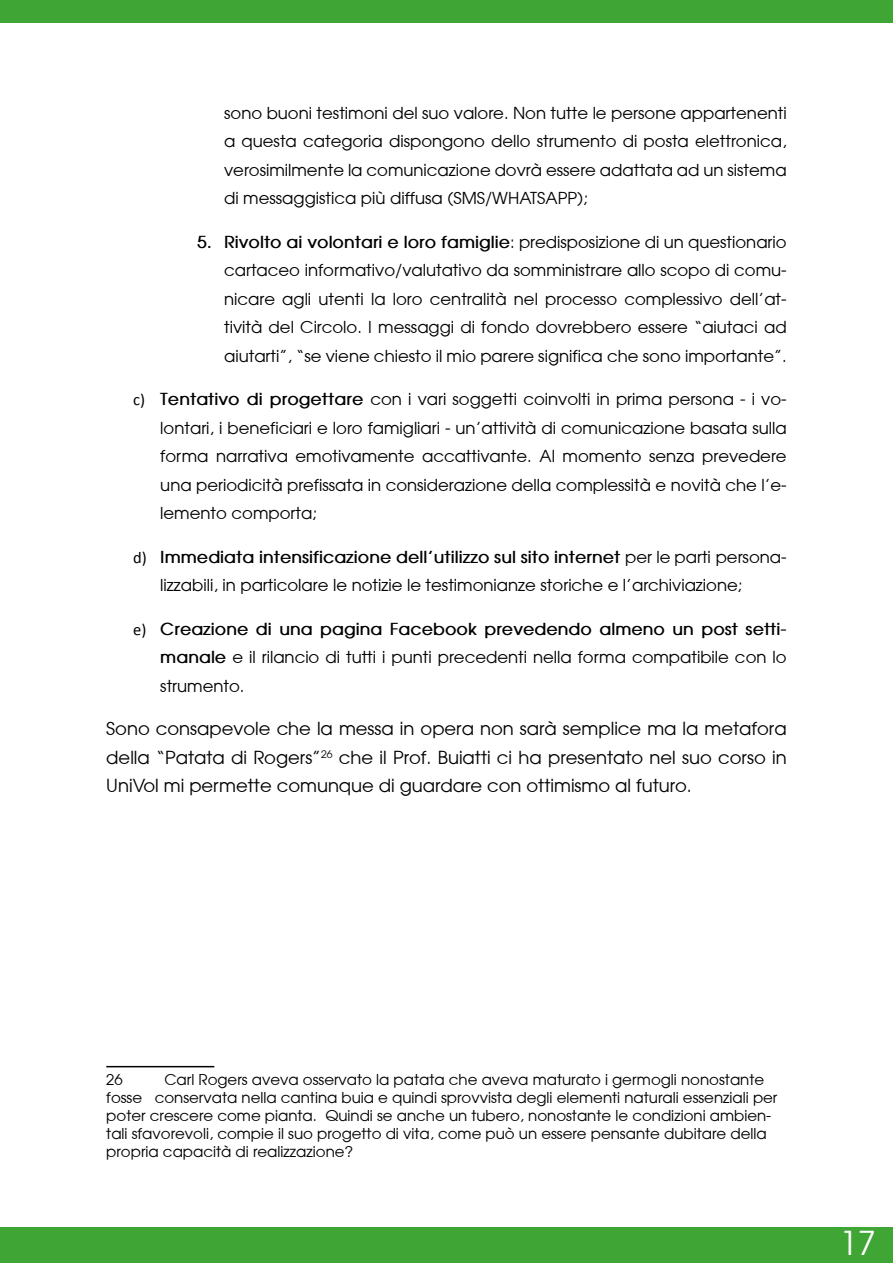
<style>
.page{position:relative;width:893px;height:1263px;background:#fff}
.page>*{position:absolute;margin:0;border:0;box-sizing:border-box;transform-origin:0 0}
.t1{font:33px "Avant Garde";color:#fff}
.t2{font:18px/28.5px "Avant Garde";color:#000;text-align:justify}
.t3{font:16.5px/28.5px "Avant Garde";color:#000;text-align:justify}
.t4{font:15px/18px "Avant Garde";color:#000}
.s1{font-weight:700}
.s2{font-family:"Calibri"}
</style>
<div class="page">
<div style="left:0;top:0;width:893px;height:23px;background:#3fa535"></div>
<div style="left:0;top:1227px;width:893px;height:36px;background:#3fa535"></div>
<hr style="left:106px;top:1066px;width:108px;height:1px;background:#000">
<p class="t3" style="left:224px;top:98px;width:564px">sono buoni testimoni del suo valore. Non tutte le persone appartenenti a questa categoria dispongono dello strumento di posta elettronica, verosimilmente la comunicazione dovrà essere adattata ad un sistema di messaggistica più diffusa (SMS/WHATSAPP);</p>
<p class="t3" style="left:224px;top:227px;width:564px;text-indent:-27px"><span class="s1">5. Rivolto ai volontari e loro famiglie</span>: predisposizione di un questionario cartaceo informativo/valutativo da somministrare allo scopo di comu&shy;nicare agli utenti la loro centralità nel processo complessivo dell’at&shy;tività del Circolo. I messaggi di fondo dovrebbero essere “aiutaci ad aiutarti”, “se viene chiesto il mio parere significa che sono importante”.</p>
<p class="t3" style="left:160px;top:385px;width:628px;text-indent:-27px"><span class="s2">c)</span> <span class="s1">Tentativo di progettare</span> con i vari soggetti coinvolti in prima persona - i vo&shy;lontari, i beneficiari e loro famigliari - un’attività di comunicazione basata sulla forma narrativa emotivamente accattivante. Al momento senza prevedere una periodicità prefissata in considerazione della complessità e novità che l’e&shy;lemento comporta;</p>
<p class="t3" style="left:160px;top:542px;width:628px;text-indent:-27px"><span class="s2">d)</span> <span class="s1">Immediata intensificazione dell’utilizzo sul sito internet</span> per le parti persona&shy;lizzabili, in particolare le notizie le testimonianze storiche e l’archiviazione;</p>
<p class="t3" style="left:160px;top:614px;width:628px;text-indent:-27px"><span class="s2">e)</span> <span class="s1">Creazione di una pagina Facebook prevedendo almeno un post setti&shy;manale</span> e il rilancio di tutti i punti precedenti nella forma compatibile con lo strumento.</p>
<p class="t2" style="left:106px;top:714px;width:682px">Sono consapevole che la messa in opera non sarà semplice ma la metafora della “Patata di Rogers”<sup>26</sup> che il Prof. Buiatti ci ha presentato nel suo corso in UniVol mi permette comunque di guardare con ottimismo al futuro.</p>
<p class="t4" style="left:106px;top:1070px;width:673px;text-indent:58px">Carl Rogers aveva osservato la patata che aveva maturato i germogli nonostante fosse conservata nella cantina buia e quindi sprovvista degli elementi naturali essenziali per poter crescere come pianta. Quindi se anche un tubero, nonostante le condizioni ambien&shy;tali sfavorevoli, compie il suo progetto di vita, come può un essere pensante dubitare della propria capacità di realizzazione?</p>
<p class="t4" style="left:106px;top:1070px;width:18px">26</p>
<h1 class="t1" style="left:839px;top:1222px;width:38px">17</h1>
</div>
